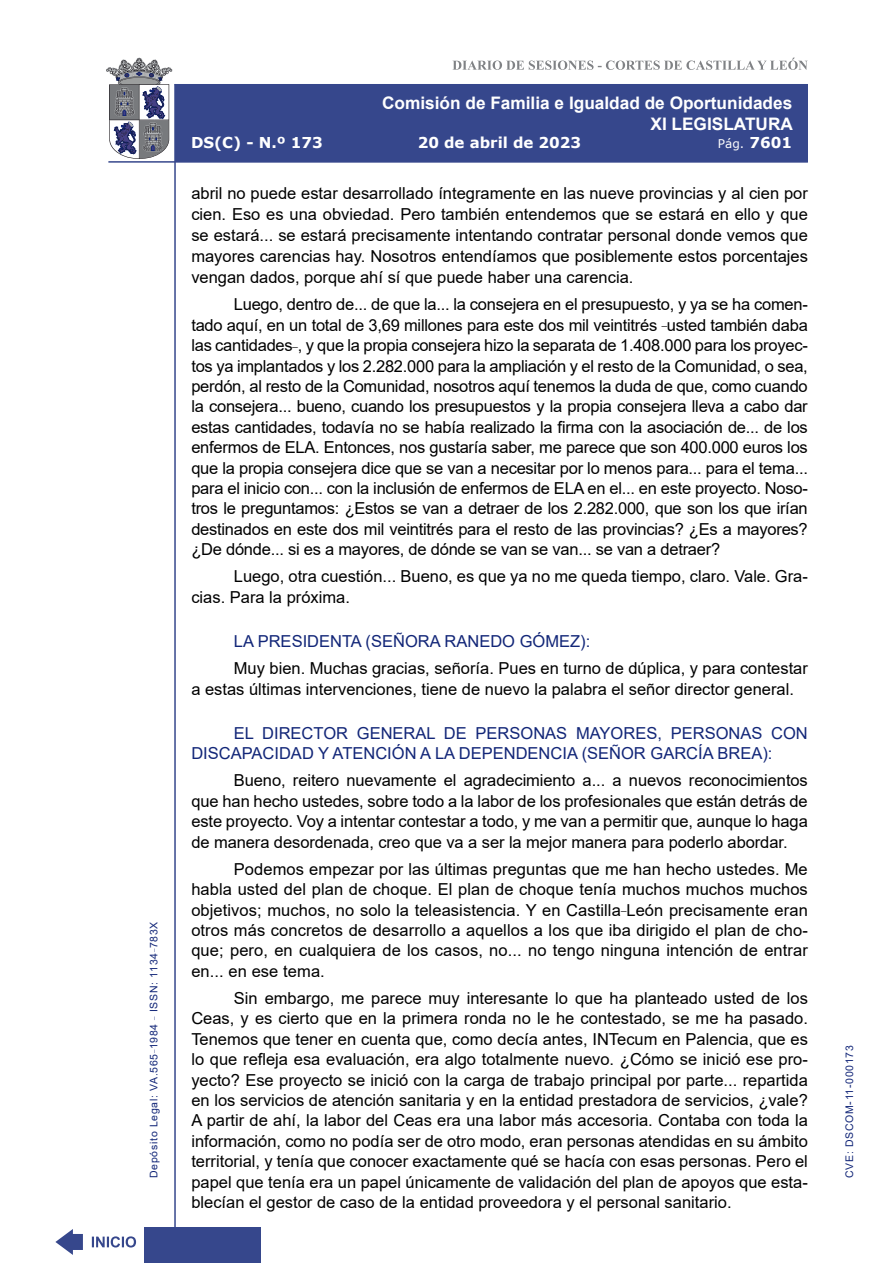
<style>
.page{position:relative;width:893px;height:1263px;background:#fff}
.page>*{position:absolute;margin:0;border:0;box-sizing:border-box;transform-origin:0 0}
.t1{font:700 17.25px/20.7px "Arial";color:#fff;text-align:right}
.t2{font:16.5px/20.4px "Arial";color:#000;text-align:justify}
.Orador{font:16.5px/20.4px "Arial";color:#122678}
.t3{font:700 15px "Verdana";color:#fff}
.t4{font:12px "Verdana";color:#fff}
.t5{font:10.5px "Arial";letter-spacing:.065em;color:#122678}
.s1{font-weight:700;font-size:15px}
</style>
<div class="page">
<svg style="left:452px;top:58px;width:356px;height:12px"></svg>
<hr style="left:174px;top:84px;width:2px;height:1179px;background:#36478c">
<div style="left:144px;top:1227px;width:117px;height:36px;background:#36478c"></div>
<div style="left:175px;top:84px;width:633px;height:78px;background:#36478c"></div>
<hr style="left:108px;top:161px;width:700px;height:2px;background:#36478c">
<svg style="left:92px;top:1236px;width:44px;height:11px"></svg>
<svg style="left:55px;top:1229px;width:28px;height:26px"></svg>
<svg style="left:106px;top:58px;width:66px;height:101px"></svg>
<p class="t5" style="left:146px;top:1178px;width:258px;rotate:-90deg">Depósito Legal: VA.565<sup>_</sup>1984 <sup>_</sup> ISSN: 1134<sup>_</sup>783X</p>
<p class="t1" style="left:382px;top:93px;width:412px">Comisión de Familia e Igualdad de Oportunidades<br>XI LEGISLATURA</p>
<p class="t3" style="left:191px;top:132px;width:133px">DS(C) - N.º 173</p>
<p class="t3" style="left:418px;top:132px;width:165px">20 de abril de 2023</p>
<p class="t4" style="left:718px;top:135px;width:76px">Pág. <span class="s1">7601</span></p>
<p class="t2" style="left:191px;top:183px;width:618px;line-height:21px">abril no puede estar desarrollado íntegramente en las nueve provincias y al cien por cien. Eso es una obviedad. Pero también entendemos que se estará en ello y que se estará... se estará precisamente intentando contratar personal donde vemos que mayores carencias hay. Nosotros entendíamos que posiblemente estos porcentajes vengan dados, porque ahí sí que puede haber una carencia.</p>
<p class="t2" style="left:191px;top:294px;width:618px;text-indent:43px">Luego, dentro de... de que la... la consejera en el presupuesto, y ya se ha comen&shy;tado aquí, en un total de 3,69 millones para este dos mil veintitrés <sup>_</sup>usted también daba las cantidades<sup>_</sup>, y que la propia consejera hizo la separata de 1.408.000 para los proyec&shy;tos ya implantados y los 2.282.000 para la ampliación y el resto de la Comunidad, o sea, perdón, al resto de la Comunidad, nosotros aquí tenemos la duda de que, como cuando la consejera... bueno, cuando los presupuestos y la propia consejera lleva a cabo dar estas cantidades, todavía no se había realizado la firma con la asociación de... de los enfermos de ELA. Entonces, nos gustaría saber, me parece que son 400.000 euros los que la propia consejera dice que se van a necesitar por lo menos para... para el tema... para el inicio con... con la inclusión de enfermos de ELA en el... en este proyecto. Noso&shy;tros le preguntamos: ¿Estos se van a detraer de los 2.282.000, que son los que irían destinados en este dos mil veintitrés para el resto de las provincias? ¿Es a mayores? ¿De dónde... si es a mayores, de dónde se van se van... se van a detraer?</p>
<p class="t2" style="left:191px;top:566px;width:618px;text-indent:43px">Luego, otra cuestión... Bueno, es que ya no me queda tiempo, claro. Vale. Gra&shy;cias. Para la próxima.</p>
<p class="Orador" style="left:234px;top:631px;width:358px">LA PRESIDENTA (SEÑORA RANEDO GÓMEZ):</p>
<p class="t2" style="left:191px;top:658px;width:618px;text-indent:43px">Muy bien. Muchas gracias, señoría. Pues en turno de dúplica, y para contestar a estas últimas intervenciones, tiene de nuevo la palabra el señor director general.</p>
<p class="Orador" style="left:191px;top:723px;width:618px;text-indent:43px">EL DIRECTOR GENERAL DE PERSONAS MAYORES, PERSONAS CON<br>DISCAPACIDAD Y ATENCIÓN A LA DEPENDENCIA (SEÑOR GARCÍA BREA):</p>
<p class="t2" style="left:191px;top:770px;width:618px;text-indent:43px">Bueno, reitero nuevamente el agradecimiento a... a nuevos reconocimientos que han hecho ustedes, sobre todo a la labor de los profesionales que están detrás de este proyecto. Voy a intentar contestar a todo, y me van a permitir que, aunque lo haga de manera desordenada, creo que va a ser la mejor manera para poderlo abordar.</p>
<p class="t2" style="left:191px;top:859px;width:618px;text-indent:43px">Podemos empezar por las últimas preguntas que me han hecho ustedes. Me habla usted del plan de choque. El plan de choque tenía muchos muchos muchos objetivos; muchos, no solo la teleasistencia. Y en Castilla<sup>_</sup>León precisamente eran otros más concretos de desarrollo a aquellos a los que iba dirigido el plan de cho&shy;que; pero, en cualquiera de los casos, no... no tengo ninguna intención de entrar en... en ese tema.</p>
<p class="t2" style="left:191px;top:988px;width:618px;text-indent:43px">Sin embargo, me parece muy interesante lo que ha planteado usted de los Ceas, y es cierto que en la primera ronda no le he contestado, se me ha pasado.<br>Tenemos que tener en cuenta que, como decía antes, INTecum en Palencia, que es lo que refleja esa evaluación, era algo totalmente nuevo. ¿Cómo se inició ese pro&shy;yecto? Ese proyecto se inició con la carga de trabajo principal por parte... repartida en los servicios de atención sanitaria y en la entidad prestadora de servicios, ¿vale?<br>A partir de ahí, la labor del Ceas era una labor más accesoria. Contaba con toda la información, como no podía ser de otro modo, eran personas atendidas en su ámbito territorial, y tenía que conocer exactamente qué se hacía con esas personas. Pero el papel que tenía era un papel únicamente de validación del plan de apoyos que esta&shy;blecían el gestor de caso de la entidad proveedora y el personal sanitario.</p>
<p class="t5" style="left:842px;top:1178px;width:134px;rotate:-90deg">CVE: DSCOM-11-000173</p>
</div>
